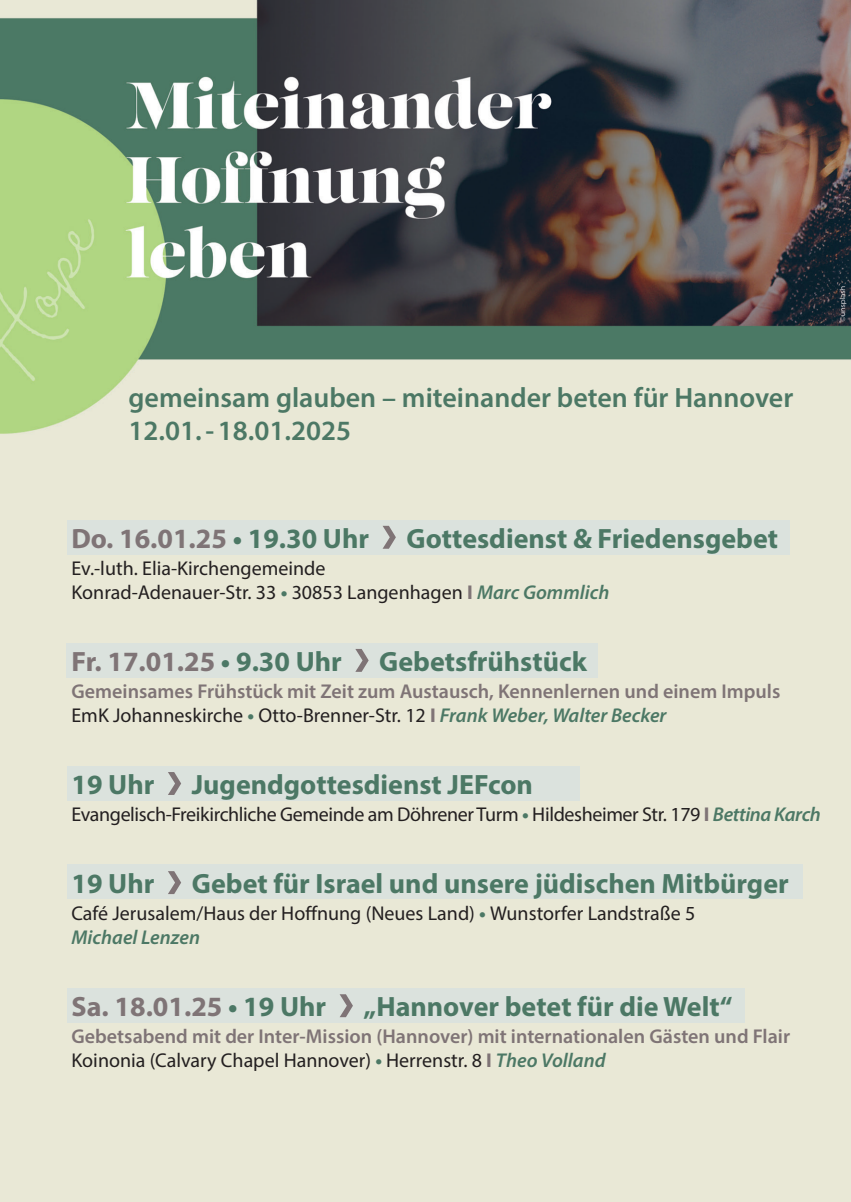
<style>
.page{position:relative;width:851px;height:1202px;background:#fff}
.page>*{position:absolute;margin:0;border:0;box-sizing:border-box;transform-origin:0 0}
.t1{font:700 28px "Myriad Pro";color:#4c7865}
.t2{font:600 28px/34px "Myriad Pro";color:#4c7865}
.t3{font:600 20px/24px "Myriad Pro";color:#7f7476}
.t4{font:20px/24px "Myriad Pro";color:#231f20}
.t5{font:20px "Myriad Pro";letter-spacing:-.02em;color:#231f20}
.s1{color:#7f7476}
.s2{font-size:60px;color:#7f7476}
.s3{font-weight:700;color:#4c7865}
.s4{font-weight:700;color:#7f7476}
.s5{font-weight:600;font-style:italic;color:#4c7865}
.s6{font-weight:400;color:#231f20}
.s7{font-weight:700}
.s8{font-style:italic;color:#4c7865}
</style>
<div class="page">
<img style="left:0;top:0;width:850px;height:1202px">
<div style="left:67px;top:520px;width:722px;height:34px;background:#dbe2dd"></div>
<div style="left:67px;top:644px;width:531px;height:34px;background:#dbe2dd"></div>
<div style="left:67px;top:767px;width:512px;height:34px;background:#dbe2dd"></div>
<div style="left:67px;top:865px;width:735px;height:34px;background:#dbe2dd"></div>
<div style="left:67px;top:989px;width:677px;height:34px;background:#dbe2dd"></div>
<h1 class="t2" style="left:129px;top:379px;width:666px">gemeinsam glauben – miteinander beten für Hannover<br>12.01.-18.01.2025</h1>
<h1 class="t1" style="left:71px;top:520px;width:708px"><span class="s1">Do. 16.01.25</span> • 19.30 Uhr <span class="s2">›</span> Gottesdienst &amp; Friedensgebet</h1>
<p class="t4" style="left:71px;top:556px;width:539px">Ev.-luth. Elia-Kirchengemeinde<br>Konrad-Adenauer-Str. 33 <span class="s3">•</span> 30853 Langenhagen <span class="s4">I</span> <span class="s5">Marc Gommlich</span></p>
<h1 class="t1" style="left:71px;top:643px;width:517px"><span class="s1">Fr. 17.01.25</span> • 9.30 Uhr <span class="s2">›</span> Gebetsfrühstück</h1>
<p class="t3" style="left:71px;top:679px;width:710px">Gemeinsames Frühstück mit Zeit zum Austausch, Kennenlernen und einem Impuls<br><span class="s6">EmK Johanneskirche</span> <span class="s3">•</span> <span class="s6">Otto-Brenner-Str. 12</span> <span class="s7">I</span> <span class="s8">Frank Weber, Walter Becker</span></p>
<h1 class="t1" style="left:71px;top:766px;width:463px">19 Uhr <span class="s2">›</span> Jugendgottesdienst JEFcon</h1>
<p class="t5" style="left:71px;top:802px;width:750px">Evangelisch-Freikirchliche Gemeinde am Döhrener Turm <span class="s3">•</span> Hildesheimer Str. 179 <span class="s4">I</span> <span class="s5">Bettina Karch</span></p>
<h1 class="t1" style="left:71px;top:865px;width:718px">19 Uhr <span class="s2">›</span> Gebet für Israel und unsere jüdischen Mitbürger</h1>
<p class="t4" style="left:71px;top:901px;width:625px">Café Jerusalem/Haus der Hoffnung (Neues Land) <span class="s3">•</span> Wunstorfer Landstraße 5<br><span class="s5">Michael Lenzen</span></p>
<h1 class="t1" style="left:71px;top:988px;width:662px"><span class="s1">Sa. 18.01.25</span> • 19 Uhr <span class="s2">›</span> „Hannover betet für die Welt“</h1>
<p class="t3" style="left:71px;top:1024px;width:720px">Gebetsabend mit der Inter-Mission (Hannover) mit internationalen Gästen und Flair<br><span class="s6">Koinonia (Calvary Chapel Hannover)</span> <span class="s3">•</span> <span class="s6">Herrenstr. 8</span> <span class="s7">I</span> <span class="s8">Theo Volland</span></p>
</div>
